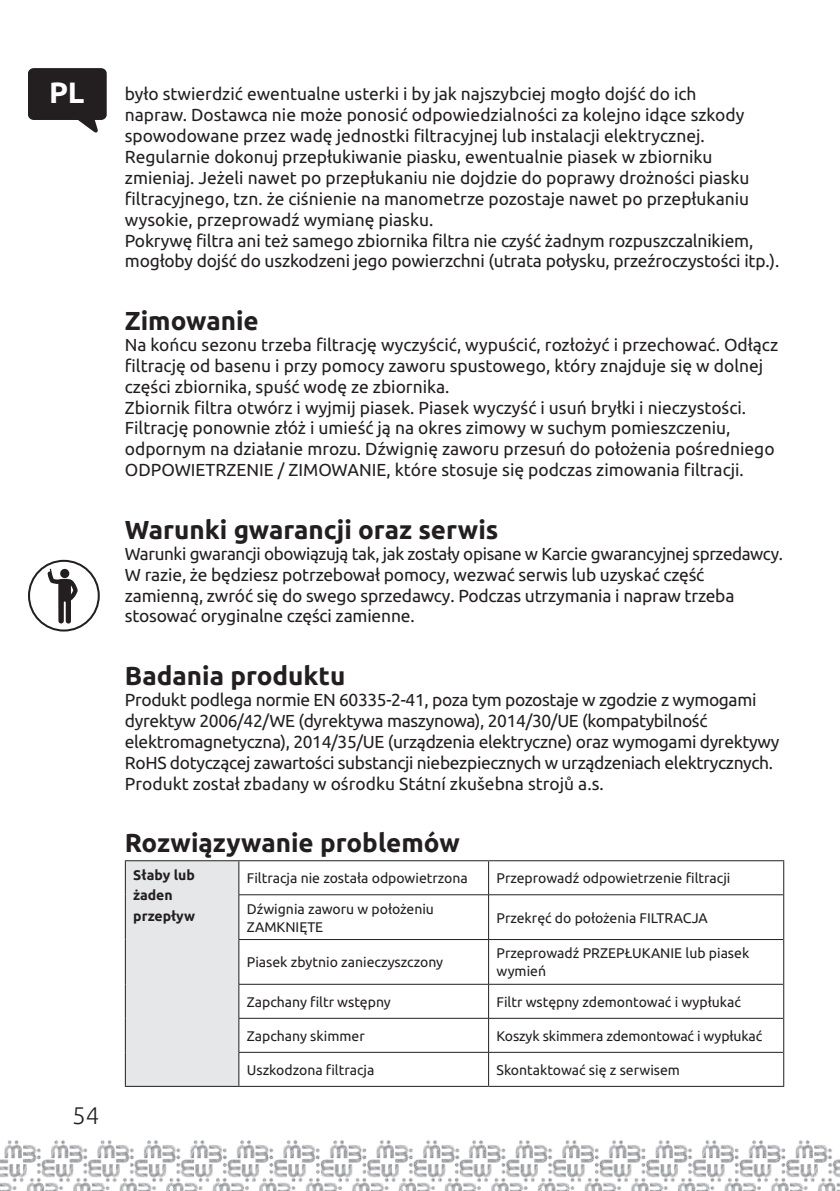
<style>
.page{position:relative;width:840px;height:1191px;background:#fff}
.page>*{position:absolute;margin:0;border:0;box-sizing:border-box;transform-origin:0 0}
.t1{font:700 29.4px "Ubuntu";color:#fff}
.t2{font:700 26px "Ubuntu";color:#231f20}
.t3{font:300 24px "Ubuntu";color:#231f20}
.t4{font:17.4px/20.8px "Ubuntu";color:#231f20}
.t5{font:17.4px/20.8px "Ubuntu";letter-spacing:-.02em;color:#231f20}
.t6{font:14px/18px "Ubuntu";color:#231f20}
.t7{font:700 14px/20.8px "Ubuntu";color:#231f20}
</style>
<div class="page">
<img style="left:0;top:1140px;width:403px;height:51px">
<img style="left:403px;top:1140px;width:436px;height:51px">
<div style="left:125px;top:860px;width:114px;height:226px;background:#e6e7e9"></div>
<hr style="left:125px;top:860px;width:114px;height:1px;background:#231f20">
<hr style="left:125px;top:861px;width:1px;height:33px;background:#231f20">
<hr style="left:125px;top:894px;width:1px;height:45px;background:#231f20">
<hr style="left:125px;top:939px;width:1px;height:45px;background:#231f20">
<hr style="left:125px;top:984px;width:1px;height:34px;background:#231f20">
<hr style="left:125px;top:1018px;width:1px;height:34px;background:#231f20">
<hr style="left:125px;top:1052px;width:1px;height:33px;background:#231f20">
<hr style="left:239px;top:860px;width:249px;height:1px;background:#231f20">
<hr style="left:488px;top:860px;width:295px;height:1px;background:#231f20">
<hr style="left:782px;top:861px;width:1px;height:33px;background:#231f20">
<hr style="left:782px;top:894px;width:1px;height:45px;background:#231f20">
<hr style="left:782px;top:939px;width:1px;height:45px;background:#231f20">
<hr style="left:782px;top:984px;width:1px;height:34px;background:#231f20">
<hr style="left:782px;top:1018px;width:1px;height:34px;background:#231f20">
<hr style="left:782px;top:1052px;width:1px;height:33px;background:#231f20">
<hr style="left:238px;top:861px;width:1px;height:33px;background:#231f20">
<hr style="left:488px;top:861px;width:1px;height:33px;background:#231f20">
<hr style="left:238px;top:894px;width:250px;height:1px;background:#231f20">
<hr style="left:238px;top:895px;width:1px;height:44px;background:#231f20">
<hr style="left:488px;top:894px;width:294px;height:1px;background:#231f20">
<hr style="left:488px;top:895px;width:1px;height:44px;background:#231f20">
<hr style="left:238px;top:939px;width:250px;height:1px;background:#231f20">
<hr style="left:238px;top:939px;width:1px;height:45px;background:#231f20">
<hr style="left:488px;top:939px;width:294px;height:1px;background:#231f20">
<hr style="left:488px;top:939px;width:1px;height:45px;background:#231f20">
<hr style="left:238px;top:984px;width:250px;height:1px;background:#231f20">
<hr style="left:238px;top:984px;width:1px;height:34px;background:#231f20">
<hr style="left:488px;top:984px;width:294px;height:1px;background:#231f20">
<hr style="left:488px;top:984px;width:1px;height:34px;background:#231f20">
<hr style="left:238px;top:1018px;width:250px;height:1px;background:#231f20">
<hr style="left:238px;top:1018px;width:1px;height:34px;background:#231f20">
<hr style="left:488px;top:1018px;width:294px;height:1px;background:#231f20">
<hr style="left:488px;top:1018px;width:1px;height:34px;background:#231f20">
<hr style="left:238px;top:1052px;width:250px;height:1px;background:#231f20">
<hr style="left:238px;top:1052px;width:1px;height:33px;background:#231f20">
<hr style="left:488px;top:1052px;width:294px;height:1px;background:#231f20">
<hr style="left:488px;top:1052px;width:1px;height:33px;background:#231f20">
<hr style="left:125px;top:1085px;width:114px;height:1px;background:#231f20">
<hr style="left:239px;top:1085px;width:249px;height:1px;background:#231f20">
<hr style="left:488px;top:1085px;width:295px;height:1px;background:#231f20">
<svg style="left:28px;top:68px;width:79px;height:65px"></svg>
<svg style="left:48px;top:568px;width:30px;height:55px"></svg>
<div style="left:28px;top:560px;width:72px;height:71px;border:2px solid #231f20;border-radius:50%"></div>
<h1 class="t1" style="left:49px;top:75px;width:37px">PL</h1>
<h3 class="t3" style="left:72px;top:1101px;width:29px">54</h3>
<p class="t4" style="left:125px;top:83px;width:655px">było stwierdzić ewentualne usterki i by jak najszybciej mogło dojść do ich<br>napraw. Dostawca nie może ponosić odpowiedzialności za kolejno idące szkody spowodowane przez wadę jednostki filtracyjnej lub instalacji elektrycznej.<br>Regularnie dokonuj przepłukiwanie piasku, ewentualnie piasek w zbiorniku zmieniaj. Jeżeli nawet po przepłukaniu nie dojdzie do poprawy drożności piasku filtracyjnego, tzn. że ciśnienie na manometrze pozostaje nawet po przepłukaniu wysokie, przeprowadź wymianę piasku.<br>Pokrywę filtra ani też samego zbiornika filtra nie czyść żadnym rozpuszczalnikiem, mogłoby dojść do uszkodzeni jego powierzchni (utrata połysku, przeźroczystości itp.).</p>
<h2 class="t2" style="left:125px;top:305px;width:135px">Zimowanie</h2>
<p class="t4" style="left:125px;top:334px;width:654px">Na końcu sezonu trzeba filtrację wyczyścić, wypuścić, rozłożyć i przechować. Odłącz filtrację od basenu i przy pomocy zaworu spustowego, który znajduje się w dolnej części zbiornika, spuść wodę ze zbiornika.<br>Zbiornik filtra otwórz i wyjmij piasek. Piasek wyczyść i usuń bryłki i nieczystości.<br>Filtrację ponownie złóż i umieść ją na okres zimowy w suchym pomieszczeniu, odpornym na działanie mrozu. Dźwignię zaworu przesuń do położenia pośredniego ODPOWIETRZENIE / ZIMOWANIE, które stosuje się podczas zimowania filtracji.</p>
<h2 class="t2" style="left:125px;top:514px;width:375px">Warunki gwarancji oraz serwis</h2>
<p class="t4" style="left:125px;top:542px;width:659px">Warunki gwarancji obowiązują tak, jak zostały opisane w Karcie gwarancyjnej sprzedawcy.<br>W razie, że będziesz potrzebował pomocy, wezwać serwis lub uzyskać część zamienną, zwróć się do swego sprzedawcy. Podczas utrzymania i napraw trzeba stosować oryginalne części zamienne.</p>
<h2 class="t2" style="left:125px;top:660px;width:222px">Badania produktu</h2>
<p class="t5" style="left:125px;top:689px;width:656px">Produkt podlega normie EN 60335-2-41, poza tym pozostaje w zgodzie z wymogami dyrektyw 2006/42/WE (dyrektywa maszynowa), 2014/30/UE (kompatybilność elektromagnetyczna), 2014/35/UE (urządzenia elektryczne) oraz wymogami dyrektywy RoHS dotyczącej zawartości substancji niebezpiecznych w urządzeniach elektrycznych.<br>Produkt został zbadany w ośrodku Státní zkušebna strojů a.s.</p>
<h2 class="t2" style="left:125px;top:827px;width:336px">Rozwiązywanie problemów</h2>
<p class="t7" style="left:133px;top:864px;width:63px">Słaby lub żaden przepływ</p>
<p class="t6" style="left:247px;top:868px;width:222px">Filtracja nie została odpowietrzona</p>
<p class="t6" style="left:496px;top:868px;width:235px">Przeprowadź odpowietrzenie filtracji</p>
<p class="t6" style="left:247px;top:899px;width:188px">Dźwignia zaworu w położeniu<br>ZAMKNIĘTE</p>
<p class="t6" style="left:496px;top:908px;width:213px">Przekręć do położenia FILTRACJA</p>
<p class="t6" style="left:247px;top:953px;width:198px">Piasek zbytnio zanieczyszczony</p>
<p class="t6" style="left:496px;top:944px;width:254px">Przeprowadź PRZEPŁUKANIE lub piasek wymień</p>
<p class="t6" style="left:247px;top:992px;width:145px">Zapchany filtr wstępny</p>
<p class="t6" style="left:496px;top:992px;width:246px">Filtr wstępny zdemontować i wypłukać</p>
<p class="t6" style="left:247px;top:1026px;width:119px">Zapchany skimmer</p>
<p class="t6" style="left:496px;top:1026px;width:267px">Koszyk skimmera zdemontować i wypłukać</p>
<p class="t6" style="left:247px;top:1060px;width:129px">Uszkodzona filtracja</p>
<p class="t6" style="left:496px;top:1060px;width:185px">Skontaktować się z serwisem</p>
</div>
